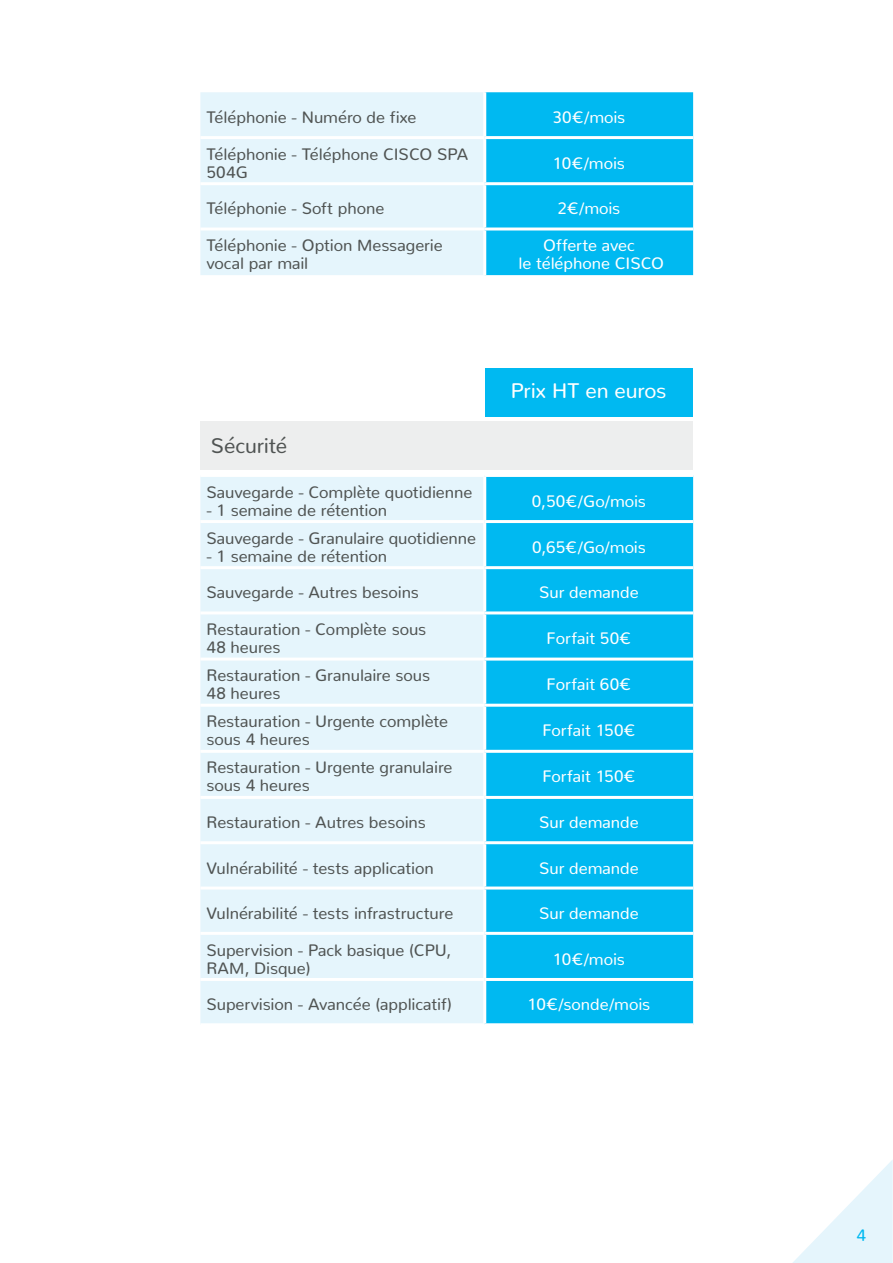
<style>
.page{position:relative;width:893px;height:1263px;background:#fff}
.page>*{position:absolute;margin:0;border:0;box-sizing:border-box;transform-origin:0 0}
.t1{font:21px "Nunito";letter-spacing:-.01em;color:#fff}
.t2{font:21px "Nunito";letter-spacing:-.01em;color:#505453}
.t3{font:16.65px "Nunito";color:#00b9f1}
.t4{font:16.5px/18px "Nunito";letter-spacing:-.005em;color:#505453}
.t5{font:16.5px/18px "Nunito";letter-spacing:-.005em;color:#fff;text-align:center}
</style>
<div class="page">
<svg style="left:793px;top:1160px;width:100px;height:103px"></svg>
<div style="left:200px;top:92px;width:283px;height:183px;background:#e5f5fc"></div>
<div style="left:486px;top:92px;width:207px;height:183px;background:#00b9f1"></div>
<hr style="left:200px;top:136px;width:285px;height:3px;background:#fff">
<hr style="left:485px;top:136px;width:208px;height:3px;background:#fff">
<hr style="left:200px;top:182px;width:285px;height:3px;background:#fff">
<hr style="left:485px;top:182px;width:208px;height:3px;background:#fff">
<hr style="left:200px;top:227px;width:285px;height:3px;background:#fff">
<hr style="left:485px;top:227px;width:208px;height:3px;background:#fff">
<div style="left:200px;top:421px;width:493px;height:49px;background:#edeeee"></div>
<div style="left:200px;top:477px;width:283px;height:546px;background:#e5f5fc"></div>
<div style="left:486px;top:477px;width:207px;height:546px;background:#00b9f1"></div>
<hr style="left:200px;top:520px;width:285px;height:3px;background:#fff">
<hr style="left:485px;top:520px;width:208px;height:3px;background:#fff">
<hr style="left:200px;top:566px;width:285px;height:3px;background:#fff">
<hr style="left:485px;top:566px;width:208px;height:3px;background:#fff">
<hr style="left:200px;top:611px;width:285px;height:3px;background:#fff">
<hr style="left:485px;top:611px;width:208px;height:3px;background:#fff">
<hr style="left:200px;top:658px;width:285px;height:3px;background:#fff">
<hr style="left:485px;top:658px;width:208px;height:3px;background:#fff">
<hr style="left:200px;top:704px;width:285px;height:3px;background:#fff">
<hr style="left:485px;top:704px;width:208px;height:3px;background:#fff">
<hr style="left:200px;top:750px;width:285px;height:3px;background:#fff">
<hr style="left:485px;top:750px;width:208px;height:3px;background:#fff">
<hr style="left:200px;top:796px;width:285px;height:3px;background:#fff">
<hr style="left:485px;top:796px;width:208px;height:3px;background:#fff">
<hr style="left:200px;top:841px;width:285px;height:3px;background:#fff">
<hr style="left:485px;top:841px;width:208px;height:3px;background:#fff">
<hr style="left:200px;top:886px;width:285px;height:3px;background:#fff">
<hr style="left:485px;top:886px;width:208px;height:3px;background:#fff">
<hr style="left:200px;top:932px;width:285px;height:3px;background:#fff">
<hr style="left:485px;top:932px;width:208px;height:3px;background:#fff">
<hr style="left:200px;top:978px;width:285px;height:3px;background:#fff">
<hr style="left:485px;top:978px;width:208px;height:3px;background:#fff">
<div style="left:485px;top:368px;width:208px;height:48px;background:#00b9f1"></div>
<p class="t4" style="left:206px;top:106px;width:212px">Téléphonie - Numéro de fixe</p>
<p class="t5" style="left:552px;top:106px;width:74px">30€/mois</p>
<p class="t4" style="left:206px;top:143px;width:264px">Téléphonie - Téléphone CISCO SPA<br>504G</p>
<p class="t5" style="left:553px;top:152px;width:74px">10€/mois</p>
<p class="t4" style="left:206px;top:198px;width:180px">Téléphonie - Soft phone</p>
<p class="t5" style="left:558px;top:198px;width:64px">2€/mois</p>
<p class="t4" style="left:206px;top:235px;width:238px">Téléphonie - Option Messagerie vocal par mail</p>
<p class="t5" style="left:518px;top:235px;width:147px">Offerte avec<br>le téléphone CISCO</p>
<p class="t2" style="left:211px;top:427px;width:78px">Sécurité</p>
<p class="t4" style="left:206px;top:481px;width:268px">Sauvegarde - Complète quotidienne</p>
<p class="t4" style="left:206px;top:499px;width:182px">- 1 semaine de rétention</p>
<p class="t4" style="left:206px;top:527px;width:271px">Sauvegarde - Granulaire quotidienne</p>
<p class="t4" style="left:206px;top:545px;width:182px">- 1 semaine de rétention</p>
<p class="t1" style="left:511px;top:373px;width:157px">Prix HT en euros</p>
<p class="t5" style="left:532px;top:490px;width:116px">0,50€/Go/mois</p>
<p class="t5" style="left:532px;top:536px;width:115px">0,65€/Go/mois</p>
<p class="t4" style="left:206px;top:582px;width:214px">Sauvegarde - Autres besoins</p>
<p class="t5" style="left:539px;top:582px;width:101px">Sur demande</p>
<p class="t4" style="left:206px;top:618px;width:221px">Restauration - Complète sous<br>48 heures</p>
<p class="t5" style="left:547px;top:627px;width:86px">Forfait 50€</p>
<p class="t4" style="left:206px;top:665px;width:225px">Restauration - Granulaire sous<br>48 heures</p>
<p class="t5" style="left:547px;top:674px;width:86px">Forfait 60€</p>
<p class="t4" style="left:206px;top:711px;width:243px">Restauration - Urgente complète sous 4 heures</p>
<p class="t5" style="left:542px;top:720px;width:95px">Forfait 150€</p>
<p class="t4" style="left:206px;top:757px;width:248px">Restauration - Urgente granulaire sous 4 heures</p>
<p class="t5" style="left:542px;top:766px;width:95px">Forfait 150€</p>
<p class="t4" style="left:206px;top:812px;width:221px">Restauration - Autres besoins</p>
<p class="t5" style="left:539px;top:812px;width:101px">Sur demande</p>
<p class="t4" style="left:206px;top:857px;width:229px">Vulnérabilité - tests application</p>
<p class="t5" style="left:539px;top:857px;width:101px">Sur demande</p>
<p class="t4" style="left:206px;top:902px;width:248px">Vulnérabilité - tests infrastructure</p>
<p class="t5" style="left:539px;top:902px;width:101px">Sur demande</p>
<p class="t4" style="left:206px;top:939px;width:246px">Supervision - Pack basique (CPU,<br>RAM, Disque)</p>
<p class="t5" style="left:553px;top:948px;width:74px">10€/mois</p>
<p class="t4" style="left:206px;top:994px;width:247px">Supervision - Avancée (applicatif)</p>
<p class="t5" style="left:528px;top:994px;width:124px">10€/sonde/mois</p>
<p class="t3" style="left:857px;top:1221px;width:11px">4</p>
</div>
